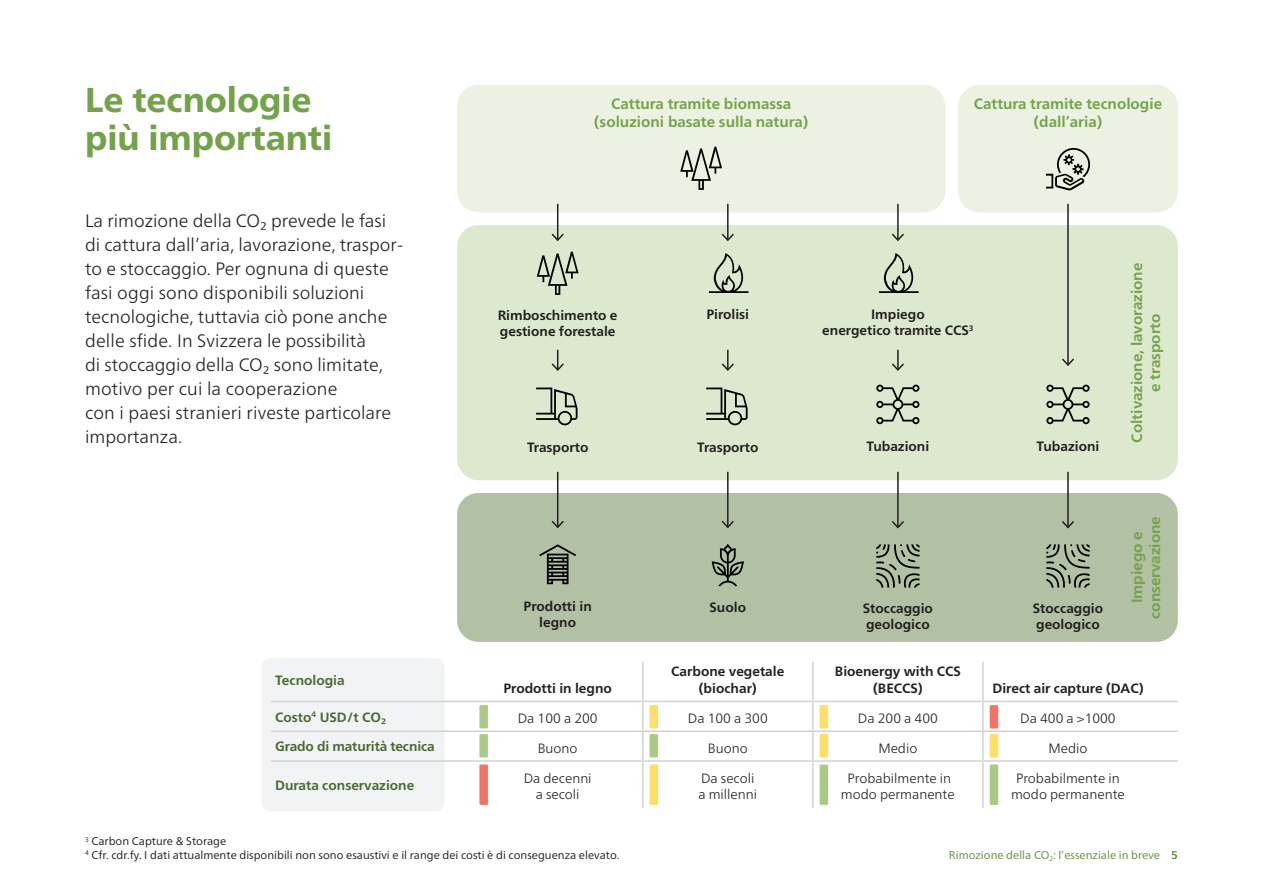
<style>
.page{position:relative;width:1263px;height:893px;background:#fff}
.page>*{position:absolute;margin:0;border:0;box-sizing:border-box;transform-origin:0 0}
.t1{font:800 34.5px/38px "Frutiger Neue LT Pro";color:#74a24a}
.t2{font:300 18px/24px "Frutiger Neue LT Pro";color:#231f20}
.t3{font:700 15px/18px "Frutiger Neue LT Pro";color:#74a24a;text-align:center}
.t4{font:700 13.5px/16.5px "Frutiger Neue LT Pro";color:#231f20;text-align:center}
.t5{font:300 13.5px/16.5px "Frutiger Neue LT Pro";color:#231f20;text-align:center}
.t6{font:700 13.5px "Frutiger Neue LT Pro";color:#496a30}
.t7{font:11.25px/13.5px "Frutiger Neue LT Pro";color:#231f20}
.t8{font:11.25px "Frutiger Neue LT Pro";color:#648b42}
.s1{font-weight:700}
</style>
<div class="page">
<div style="left:261px;top:658px;width:183px;height:153px;background:#f2f3f4;border-radius:9px"></div>
<div style="left:457px;top:225px;width:721px;height:255px;background:#dde9cf;border-radius:21px"></div>
<div style="left:457px;top:493px;width:721px;height:149px;background:#b2c0a4;border-radius:21px"></div>
<div style="left:457px;top:85px;width:488px;height:127px;background:#ebf2e2;border-radius:21px"></div>
<div style="left:958px;top:85px;width:220px;height:127px;background:#ebf2e2;border-radius:21px"></div>
<svg style="left:537px;top:252px;width:42px;height:43px"></svg>
<svg style="left:680px;top:147px;width:42px;height:43px"></svg>
<svg style="left:1046px;top:148px;width:44px;height:42px"></svg>
<svg style="left:1046px;top:385px;width:43px;height:39px"></svg>
<hr style="left:1067px;top:204px;width:2px;height:161px;background:#231f20">
<svg style="left:1062px;top:357px;width:12px;height:9px"></svg>
<svg style="left:1046px;top:544px;width:43px;height:44px"></svg>
<hr style="left:1067px;top:472px;width:2px;height:55px;background:#231f20">
<svg style="left:1062px;top:519px;width:12px;height:10px"></svg>
<svg style="left:712px;top:544px;width:32px;height:42px"></svg>
<svg style="left:709px;top:253px;width:39px;height:40px"></svg>
<svg style="left:706px;top:388px;width:42px;height:37px"></svg>
<hr style="left:727px;top:472px;width:1px;height:55px;background:#231f20">
<svg style="left:721px;top:519px;width:13px;height:10px"></svg>
<svg style="left:721px;top:350px;width:13px;height:21px"></svg>
<svg style="left:551px;top:350px;width:13px;height:21px"></svg>
<svg style="left:879px;top:253px;width:39px;height:40px"></svg>
<svg style="left:876px;top:544px;width:43px;height:44px"></svg>
<hr style="left:897px;top:472px;width:2px;height:55px;background:#231f20">
<svg style="left:892px;top:519px;width:12px;height:10px"></svg>
<svg style="left:876px;top:385px;width:43px;height:39px"></svg>
<hr style="left:897px;top:350px;width:2px;height:20px;background:#231f20">
<svg style="left:892px;top:362px;width:12px;height:9px"></svg>
<hr style="left:642px;top:662px;width:1px;height:39px;background:#d1d2d4">
<hr style="left:812px;top:662px;width:2px;height:39px;background:#d1d2d4">
<hr style="left:982px;top:662px;width:2px;height:39px;background:#d1d2d4">
<hr style="left:271px;top:701px;width:202px;height:1px;background:#d1d2d4">
<hr style="left:473px;top:701px;width:170px;height:1px;background:#d1d2d4">
<hr style="left:643px;top:701px;width:170px;height:1px;background:#d1d2d4">
<hr style="left:813px;top:701px;width:170px;height:1px;background:#d1d2d4">
<hr style="left:812px;top:702px;width:2px;height:28px;background:#d1d2d4">
<hr style="left:983px;top:701px;width:170px;height:1px;background:#d1d2d4">
<hr style="left:982px;top:702px;width:2px;height:28px;background:#d1d2d4">
<svg style="left:1153px;top:701px;width:25px;height:1px"></svg>
<hr style="left:271px;top:730px;width:202px;height:2px;background:#d1d2d4">
<hr style="left:473px;top:730px;width:170px;height:2px;background:#d1d2d4">
<hr style="left:643px;top:730px;width:170px;height:2px;background:#d1d2d4">
<svg style="left:642px;top:702px;width:1px;height:58px"></svg>
<hr style="left:813px;top:730px;width:170px;height:2px;background:#d1d2d4">
<hr style="left:812px;top:732px;width:2px;height:28px;background:#d1d2d4">
<hr style="left:983px;top:730px;width:170px;height:2px;background:#d1d2d4">
<hr style="left:982px;top:732px;width:2px;height:28px;background:#d1d2d4">
<hr style="left:1153px;top:730px;width:25px;height:2px;background:#d1d2d4">
<hr style="left:271px;top:760px;width:202px;height:2px;background:#d1d2d4">
<hr style="left:473px;top:760px;width:170px;height:2px;background:#d1d2d4">
<hr style="left:643px;top:760px;width:170px;height:2px;background:#d1d2d4">
<hr style="left:642px;top:762px;width:1px;height:46px;background:#d1d2d4">
<hr style="left:813px;top:760px;width:170px;height:2px;background:#d1d2d4">
<hr style="left:812px;top:762px;width:2px;height:46px;background:#d1d2d4">
<hr style="left:983px;top:760px;width:170px;height:2px;background:#d1d2d4">
<hr style="left:982px;top:762px;width:2px;height:46px;background:#d1d2d4">
<hr style="left:1153px;top:760px;width:25px;height:2px;background:#d1d2d4">
<div style="left:479px;top:705px;width:9px;height:23px;background:#a8ca84"></div>
<div style="left:649px;top:705px;width:9px;height:23px;background:#ffde68"></div>
<div style="left:820px;top:705px;width:8px;height:23px;background:#ffde68"></div>
<div style="left:990px;top:705px;width:8px;height:23px;background:#f37263"></div>
<div style="left:479px;top:734px;width:9px;height:23px;background:#a8ca84"></div>
<div style="left:649px;top:734px;width:9px;height:23px;background:#a8ca84"></div>
<div style="left:820px;top:734px;width:8px;height:23px;background:#ffde68"></div>
<div style="left:990px;top:734px;width:8px;height:23px;background:#ffde68"></div>
<div style="left:479px;top:764px;width:9px;height:41px;background:#f37263"></div>
<div style="left:649px;top:764px;width:9px;height:41px;background:#ffde68"></div>
<div style="left:820px;top:764px;width:8px;height:41px;background:#a8ca84"></div>
<div style="left:990px;top:764px;width:8px;height:41px;background:#a8ca84"></div>
<svg style="left:539px;top:544px;width:37px;height:40px"></svg>
<svg style="left:536px;top:388px;width:41px;height:37px"></svg>
<hr style="left:557px;top:472px;width:1px;height:55px;background:#231f20">
<svg style="left:551px;top:519px;width:13px;height:10px"></svg>
<hr style="left:727px;top:204px;width:1px;height:36px;background:#231f20">
<svg style="left:721px;top:232px;width:13px;height:9px"></svg>
<hr style="left:897px;top:204px;width:2px;height:36px;background:#231f20">
<svg style="left:892px;top:232px;width:12px;height:9px"></svg>
<hr style="left:557px;top:204px;width:1px;height:36px;background:#231f20">
<svg style="left:551px;top:232px;width:13px;height:10px"></svg>
<h1 class="t1" style="left:85px;top:80px;width:249px">Le tecnologie più importanti</h1>
<p class="t2" style="left:85px;top:209px;width:319px">La rimozione della CO₂ prevede le fasi di cattura dall’aria, lavorazione, traspor&shy;to e stoccaggio. Per ognuna di queste fasi oggi sono disponibili soluzioni tecnologiche, tuttavia ciò pone anche delle sfide. In Svizzera le possibilità<br>di stoccaggio della CO₂ sono limitate, motivo per cui la cooperazione<br>con i paesi stranieri riveste particolare importanza.</p>
<p class="t6" style="left:275px;top:672px;width:71px">Tecnologia</p>
<p class="t3" style="left:594px;top:95px;width:215px">Cattura tramite biomassa (soluzioni basate sulla natura)</p>
<p class="t3" style="left:974px;top:95px;width:190px">Cattura tramite tecnologie (dall’aria)</p>
<p class="t4" style="left:498px;top:307px;width:121px;text-align:left">Rimboschimento e gestione forestale</p>
<p class="t4" style="left:527px;top:439px;width:63px">Trasporto</p>
<p class="t4" style="left:706px;top:306px;width:44px">Pirolisi</p>
<p class="t4" style="left:697px;top:439px;width:63px">Trasporto</p>
<p class="t4" style="left:822px;top:306px;width:153px">Impiego<br>energetico tramite CCS<sup>3</sup></p>
<p class="t4" style="left:866px;top:438px;width:64px">Tubazioni</p>
<p class="t4" style="left:1036px;top:438px;width:64px">Tubazioni</p>
<p class="t3" style="left:1128px;top:442px;width:181px;rotate:-90deg">Coltivazione, lavorazione e trasporto</p>
<p class="t4" style="left:524px;top:598px;width:70px">Prodotti in legno</p>
<p class="t4" style="left:709px;top:598px;width:38px">Suolo</p>
<p class="t4" style="left:863px;top:600px;width:72px;text-align:left">Stoccaggio geologico</p>
<p class="t4" style="left:1033px;top:600px;width:72px;text-align:left">Stoccaggio geologico</p>
<p class="t3" style="left:1128px;top:618px;width:104px;rotate:-90deg">Impiego e conservazione</p>
<p class="t4" style="left:503px;top:680px;width:110px">Prodotti in legno</p>
<p class="t4" style="left:671px;top:663px;width:114px">Carbone vegetale (biochar)</p>
<p class="t4" style="left:835px;top:663px;width:128px">Bioenergy with CCS (BECCS)</p>
<p class="t4" style="left:992px;top:680px;width:153px">Direct air capture (DAC)</p>
<p class="t6" style="left:275px;top:709px;width:112px">Costo<sup>4</sup> USD/t CO₂</p>
<p class="t5" style="left:518px;top:710px;width:81px">Da 100 a 200</p>
<p class="t5" style="left:688px;top:710px;width:81px">Da 100 a 300</p>
<p class="t5" style="left:858px;top:710px;width:81px">Da 200 a 400</p>
<p class="t5" style="left:1020px;top:710px;width:97px">Da 400 a &gt;1000</p>
<p class="t6" style="left:275px;top:739px;width:161px">Grado di maturità tecnica</p>
<p class="t5" style="left:538px;top:739px;width:41px">Buono</p>
<p class="t5" style="left:708px;top:739px;width:41px">Buono</p>
<p class="t5" style="left:878px;top:739px;width:41px">Medio</p>
<p class="t5" style="left:1048px;top:739px;width:41px">Medio</p>
<p class="t6" style="left:275px;top:777px;width:141px">Durata conservazione</p>
<p class="t5" style="left:524px;top:770px;width:69px">Da decenni a secoli</p>
<p class="t5" style="left:698px;top:770px;width:60px;text-align:left">Da secoli a millenni</p>
<p class="t5" style="left:841px;top:770px;width:115px">Probabilmente in modo permanente</p>
<p class="t5" style="left:1011px;top:770px;width:115px">Probabilmente in modo permanente</p>
<p class="t7" style="left:85px;top:835px;width:536px"><sup>3</sup> Carbon Capture &amp; Storage<br><sup>4</sup> Cfr. cdr.fy. I dati attualmente disponibili non sono esaustivi e il range dei costi è di conseguenza elevato.</p>
<p class="t8" style="left:949px;top:848px;width:230px">Rimozione della CO<sub>2</sub>: l’essenziale in breve <span class="s1">5</span></p>
</div>
